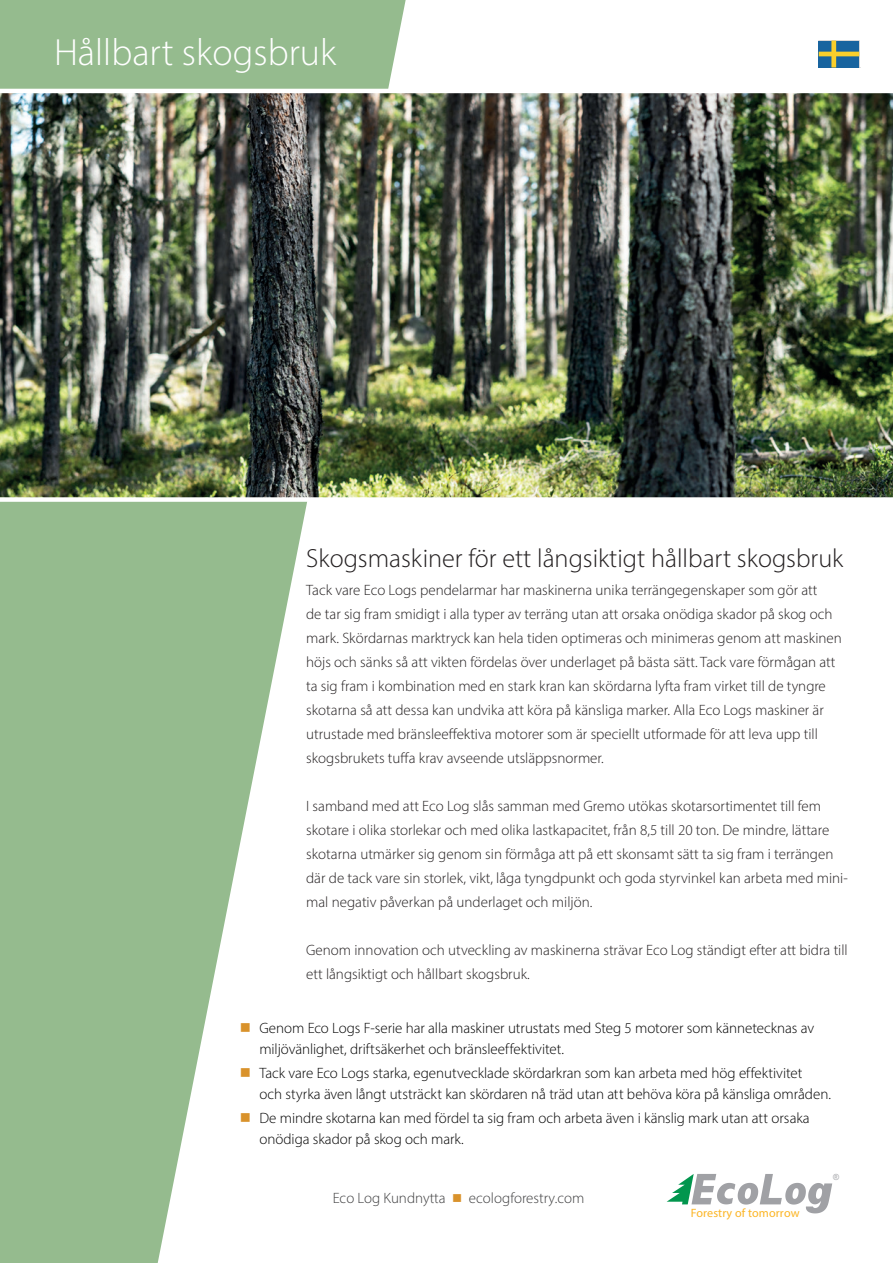
<style>
.page{position:relative;width:893px;height:1263px;background:#fff}
.page>*{position:absolute;margin:0;border:0;box-sizing:border-box;transform-origin:0 0}
.t1{font:300 38.1px "Myriad Pro";color:#fff}
.t2{font:300 26.25px "Myriad Pro";color:#231f20}
.t3{font:300 15px/24px "Myriad Pro";color:#231f20}
.t4{font:300 15px/21px "Myriad Pro";letter-spacing:-.005em;color:#000001}
.t5{font:300 15px "Myriad Pro";color:#3e3e3f}
.t6{font:12.15px "Myriad Pro";letter-spacing:.01em;color:#fcb525}
.t7{font:8.4px "Arial";color:#a0a1a5}
.s1{color:#d9922b}
</style>
<div class="page">
<svg style="left:0;top:0;width:406px;height:1263px;fill:#95bb8e"></svg>
<img style="left:0;top:89px;width:893px;height:413px">
<svg style="left:819px;top:40px;width:40px;height:28px"></svg>
<svg style="left:667px;top:1174px;width:165px;height:39px"></svg>
<svg style="left:251px;top:1033px;width:15px;height:1px"></svg>
<h1 class="t1" style="left:54px;top:29px;width:284px">Hållbart skogsbruk</h1>
<h2 class="t2" style="left:306px;top:543px;width:539px">Skogsmaskiner för ett långsiktigt hållbart skogsbruk</h2>
<p class="t3" style="left:306px;top:578px;width:537px">Tack vare Eco Logs pendelarmar har maskinerna unika terrängegenskaper som gör att<br>de tar sig fram smidigt i alla typer av terräng utan att orsaka onödiga skador på skog och mark. Skördarnas marktryck kan hela tiden optimeras och minimeras genom att maskinen höjs och sänks så att vikten fördelas över underlaget på bästa sätt. Tack vare förmågan att ta sig fram i kombination med en stark kran kan skördarna lyfta fram virket till de tyngre skotarna så att dessa kan undvika att köra på känsliga marker. Alla Eco Logs maskiner är utrustade med bränsleeffektiva motorer som är speciellt utformade för att leva upp till skogsbrukets tuffa krav avseende utsläppsnormer.</p>
<p class="t3" style="left:306px;top:794px;width:543px">I samband med att Eco Log slås samman med Gremo utökas skotarsortimentet till fem skotare i olika storlekar och med olika lastkapacitet, från 8,5 till 20 ton. De mindre, lättare skotarna utmärker sig genom sin förmåga att på ett skonsamt sätt ta sig fram i terrängen där de tack vare sin storlek, vikt, låga tyngdpunkt och goda styrvinkel kan arbeta med mini&shy;mal negativ påverkan på underlaget och miljön.</p>
<p class="t3" style="left:306px;top:938px;width:543px">Genom innovation och utveckling av maskinerna strävar Eco Log ständigt efter att bidra till ett långsiktigt och hållbart skogsbruk.</p>
<p class="t4" style="left:259px;top:1017px;width:556px;text-indent:-20px"><span class="s1">■</span> Genom Eco Logs F-serie har alla maskiner utrustats med Steg 5 motorer som kännetecknas av miljövänlighet, driftsäkerhet och bränsleeffektivitet.</p>
<p class="t4" style="left:259px;top:1062px;width:573px;text-indent:-20px"><span class="s1">■</span> Tack vare Eco Logs starka, egenutvecklade skördarkran som kan arbeta med hög effektivitet<br>och styrka även långt utsträckt kan skördaren nå träd utan att behöva köra på känsliga områden.</p>
<p class="t4" style="left:259px;top:1107px;width:552px;text-indent:-20px"><span class="s1">■</span> De mindre skotarna kan med fördel ta sig fram och arbeta även i känslig mark utan att orsaka onödiga skador på skog och mark.</p>
<p class="t5" style="left:333px;top:1189px;width:253px">Eco Log Kundnytta <span class="s1">■</span> ecologforestry.com</p>
<p class="t6" style="left:691px;top:1205px;width:110px">Forestry of tomorrow</p>
<p class="t7" style="left:833px;top:1171px;width:7px">®</p>
</div>
